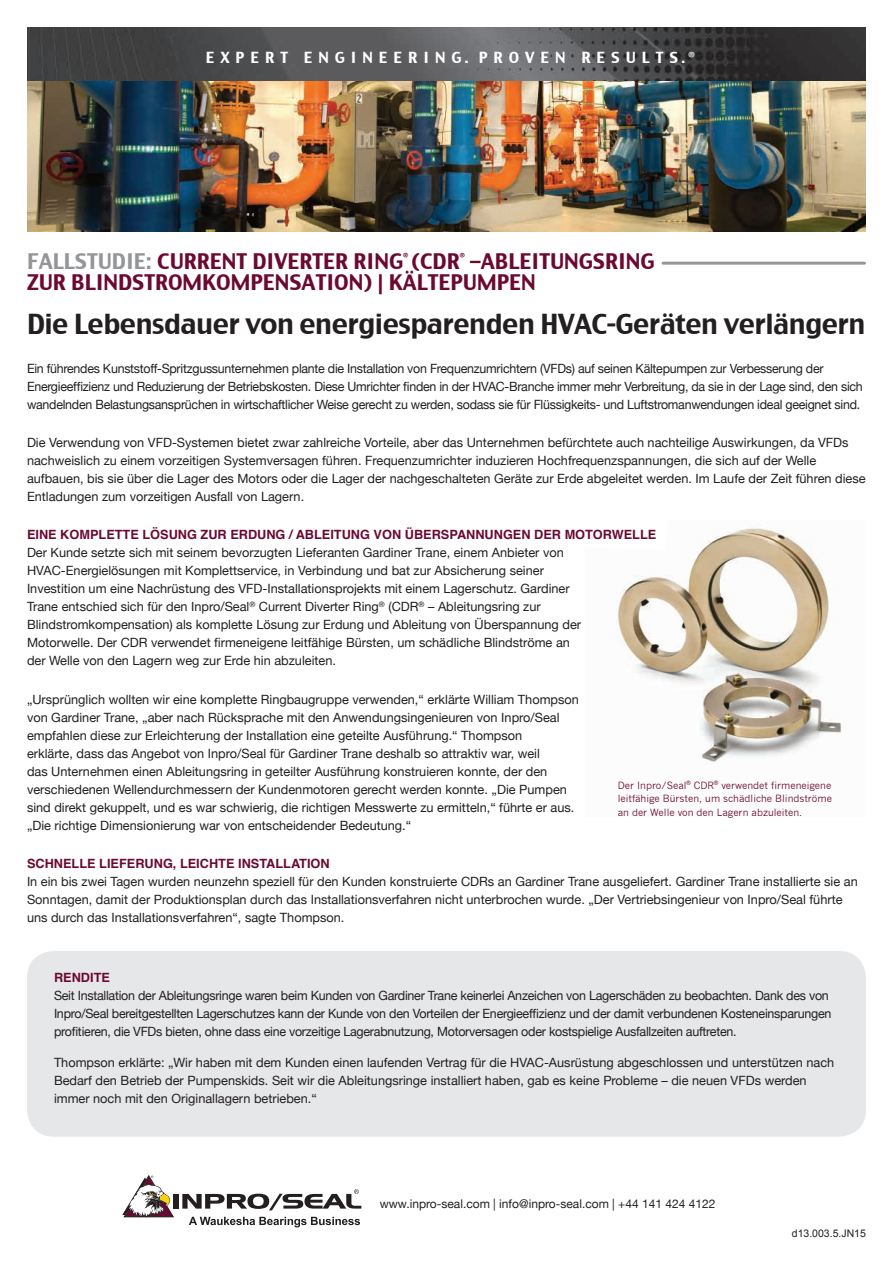
<style>
.page{position:relative;width:893px;height:1263px;background:#fff}
.page>*{position:absolute;margin:0;border:0;box-sizing:border-box;transform-origin:0 0}
.t1{font:27px "Charcoal CY";letter-spacing:-.02em;color:#231f20}
.t2{font:21px/21px "Charcoal CY";color:#6c0932}
.t3{font:15px "Charcoal CY";letter-spacing:.4em;color:#fff}
.t4{font:12.75px/18px "Helvetica Neue";color:#231f20}
.t5{font:12.75px/18px "Helvetica Neue";letter-spacing:-.02em;color:#231f20}
.t6{font:700 12.75px "Helvetica";color:#6c0932}
.t7{font:12px "Helvetica Neue";color:#231f20}
.t8{font:10.5px "Arial";color:#231f20}
.t9{font:9.75px/13.5px "News Gothic";color:#6c0932;text-align:justify}
.s1{color:#939598}
.s2{font-family:"Charcoal"}
</style>
<div class="page">
<img style="left:27px;top:80px;width:839px;height:152px">
<hr style="left:663px;top:262px;width:201px;height:3px;background:#939598">
<div style="left:173px;top:1194px;width:6px;height:14px;background:#231f20"></div>
<svg style="left:122px;top:1175px;width:52px;height:43px"></svg>
<svg style="left:182px;top:1189px;width:179px;height:21px"></svg>
<svg style="left:189px;top:1217px;width:171px;height:10px"></svg>
<img style="left:617px;top:528px;width:225px;height:236px">
<div style="left:27px;top:951px;width:839px;height:186px;background:#e6e7e9;border-radius:27px"></div>
<img style="left:27px;top:27px;width:839px;height:53px">
<p class="t3" style="left:206px;top:48px;width:490px">EXPERT ENGINEERING. PROVEN RESULTS.®</p>
<p class="t2" style="left:27px;top:250px;width:629px"><span class="s1">FALLSTUDIE:</span> CURRENT DIVERTER RING<sup>®</sup> (CDR<sup>®</sup> –ABLEITUNGSRING<br>ZUR BLINDSTROMKOMPENSATION) | K<span class="s2">Ä</span>LTEPUMPEN</p>
<p class="t1" style="left:27px;top:307px;width:840px">Die Lebensdauer von energiesparenden HVAC-Ger<span class="s2">ä</span>ten verl<span class="s2">ä</span>ngern</p>
<p class="t5" style="left:27px;top:359px;width:837px">Ein führendes Kunststoff-Spritzgussunternehmen plante die Installation von Frequenzumrichtern (VFDs) auf seinen Kältepumpen zur Verbesserung der<br>Energieeffizienz und Reduzierung der Betriebskosten. Diese Umrichter finden in der HVAC-Branche immer mehr Verbreitung, da sie in der Lage sind, den sich wandelnden Belastungsansprüchen in wirtschaftlicher Weise gerecht zu werden, sodass sie für Flüssigkeits- und Luftstromanwendungen ideal geeignet sind.</p>
<p class="t4" style="left:27px;top:433px;width:840px">Die Verwendung von VFD-Systemen bietet zwar zahlreiche Vorteile, aber das Unternehmen befürchtete auch nachteilige Auswirkungen, da VFDs nachweislich zu einem vorzeitigen Systemversagen führen. Frequenzumrichter induzieren Hochfrequenzspannungen, die sich auf der Welle aufbauen, bis sie über die Lager des Motors oder die Lager der nachgeschalteten Geräte zur Erde abgeleitet werden. Im Laufe der Zeit führen diese Entladungen zum vorzeitigen Ausfall von Lagern.</p>
<p class="t6" style="left:27px;top:524px;width:631px">EINE KOMPLETTE LÖSUNG ZUR ERDUNG / ABLEITUNG VON ÜBERSPANNUNGEN DER MOTORWELLE</p>
<p class="t4" style="left:27px;top:543px;width:556px">Der Kunde setzte sich mit seinem bevorzugten Lieferanten Gardiner Trane, einem Anbieter von HVAC-Energielösungen mit Komplettservice, in Verbindung und bat zur Absicherung seiner Investition um eine Nachrüstung des VFD-Installationsprojekts mit einem Lagerschutz. Gardiner Trane entschied sich für den Inpro/Seal<sup>®</sup> Current Diverter Ring<sup>®</sup> (CDR<sup>®</sup> – Ableitungsring zur Blindstromkompensation) als komplette Lösung zur Erdung und Ableitung von Überspannung der Motorwelle. Der CDR verwendet firmeneigene leitfähige Bürsten, um schädliche Blindströme an der Welle von den Lagern weg zur Erde hin abzuleiten.</p>
<p class="t4" style="left:27px;top:690px;width:553px">„Ursprünglich wollten wir eine komplette Ringbaugruppe verwenden,“ erklärte William Thompson von Gardiner Trane, „aber nach Rücksprache mit den Anwendungsingenieuren von Inpro/Seal empfahlen diese zur Erleichterung der Installation eine geteilte Ausführung.“ Thompson<br>erklärte, dass das Angebot von Inpro/Seal für Gardiner Trane deshalb so attraktiv war, weil<br>das Unternehmen einen Ableitungsring in geteilter Ausführung konstruieren konnte, der den verschiedenen Wellendurchmessern der Kundenmotoren gerecht werden konnte. „Die Pumpen sind direkt gekuppelt, und es war schwierig, die richtigen Messwerte zu ermitteln,“ führte er aus. „Die richtige Dimensionierung war von entscheidender Bedeutung.“</p>
<p class="t6" style="left:27px;top:853px;width:304px">SCHNELLE LIEFERUNG, LEICHTE INSTALLATION</p>
<p class="t4" style="left:27px;top:872px;width:832px">In ein bis zwei Tagen wurden neunzehn speziell für den Kunden konstruierte CDRs an Gardiner Trane ausgeliefert. Gardiner Trane installierte sie an<br>Sonntagen, damit der Produktionsplan durch das Installationsverfahren nicht unterbrochen wurde. „Der Vertriebsingenieur von Inpro/Seal führte uns durch das Installationsverfahren“, sagte Thompson.</p>
<p class="t9" style="left:618px;top:778px;width:216px">Der Inpro/Seal<sup>®</sup> CDR<sup>®</sup> verwendet firmeneigene leitfähige Bürsten, um schädliche Blindströme an der Welle von den Lagern abzuleiten.</p>
<p class="t6" style="left:54px;top:967px;width:57px">RENDITE</p>
<p class="t5" style="left:54px;top:986px;width:779px">Seit Installation der Ableitungsringe waren beim Kunden von Gardiner Trane keinerlei Anzeichen von Lagerschäden zu beobachten. Dank des von<br>Inpro/Seal bereitgestellten Lagerschutzes kann der Kunde von den Vorteilen der Energieeffizienz und der damit verbundenen Kosteneinsparungen profitieren, die VFDs bieten, ohne dass eine vorzeitige Lagerabnutzung, Motorversagen oder kostspielige Ausfallzeiten auftreten.</p>
<p class="t4" style="left:54px;top:1053px;width:782px">Thompson erklärte: „Wir haben mit dem Kunden einen laufenden Vertrag für die HVAC-Ausrüstung abgeschlossen und unterstützen nach<br>Bedarf den Betrieb der Pumpenskids. Seit wir die Ableitungsringe installiert haben, gab es keine Probleme – die neuen VFDs werden immer noch mit den Originallagern betrieben.“</p>
<p class="t7" style="left:380px;top:1196px;width:337px">www.inpro-seal.com | info@inpro-seal.com | +44 141 424 4122</p>
<p class="t8" style="left:792px;top:1226px;width:76px">d13.003.5.JN15</p>
</div>
